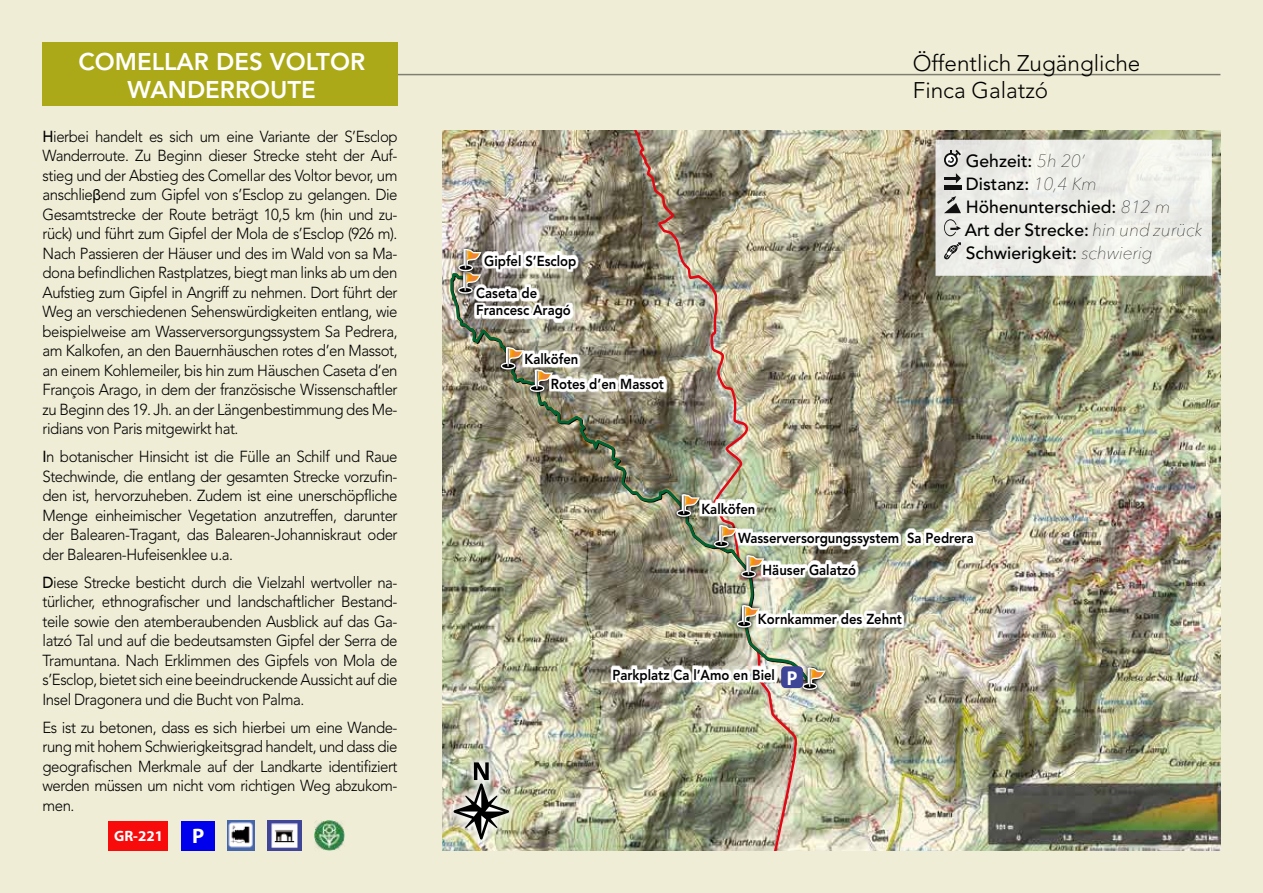
<style>
.page{position:relative;width:1263px;height:893px;background:#efedd6}
.page>*{position:absolute;margin:0;border:0;box-sizing:border-box;transform-origin:0 0}
.t1{font:800 24px/28.8px "Avenir LT Std";color:#fff;text-align:center}
.t2{font:300 22.5px/27px "Avenir LT Std";color:#000}
.t3{font:700 21px "Myriad Pro";color:#fff}
.t4{font:700 20.25px "Myriad Pro";color:#fff;scale:.91 1}
.t5{font:500 17.55px/23.1px "Avenir LT Std";color:#000}
.t6{font:300 15.9px/19.5px "Avenir LT Std";letter-spacing:-.03em;color:#000;text-align:justify;scale:.94 1}
.t7{font:700 15px "Myriad Pro";color:#fff}
.t8{font:800 14.4px/17.2px "Avenir LT Std";color:#000;scale:.91 1}
.s1{font-weight:500}
.s2{font-family:"Arial";font-weight:400;font-size:15px}
.s3{font-family:"Avenir Next LT Pro";font-weight:200;font-style:italic}
</style>
<div class="page">
<img style="left:443px;top:131px;width:777px;height:719px">
<img style="left:621px;top:131px;width:176px;height:719px">
<img style="left:449px;top:272px;width:363px;height:414px">
<img style="left:797px;top:661px;width:34px;height:35px">
<svg style="left:802px;top:667px;width:24px;height:23px"></svg>
<img style="left:731px;top:599px;width:35px;height:35px">
<svg style="left:737px;top:605px;width:23px;height:23px"></svg>
<img style="left:736px;top:550px;width:34px;height:34px">
<svg style="left:741px;top:555px;width:23px;height:23px"></svg>
<img style="left:708px;top:521px;width:35px;height:33px">
<svg style="left:714px;top:525px;width:23px;height:22px"></svg>
<img style="left:524px;top:371px;width:35px;height:27px">
<svg style="left:530px;top:371px;width:23px;height:21px"></svg>
<img style="left:671px;top:488px;width:34px;height:35px">
<svg style="left:676px;top:494px;width:24px;height:23px"></svg>
<img style="left:495px;top:341px;width:35px;height:35px">
<svg style="left:501px;top:347px;width:23px;height:22px"></svg>
<img style="left:452px;top:265px;width:35px;height:35px">
<img style="left:453px;top:243px;width:34px;height:35px">
<svg style="left:458px;top:249px;width:23px;height:45px"></svg>
<div style="left:781px;top:666px;width:22px;height:22px;background:#3e4596;border-radius:4px"></div>
<img style="left:756px;top:610px;width:200px;height:21px">
<img style="left:757px;top:611px;width:198px;height:1px">
<img style="left:757px;top:612px;width:198px;height:19px">
<img style="left:761px;top:560px;width:131px;height:1px">
<img style="left:761px;top:561px;width:131px;height:20px">
<img style="left:762px;top:562px;width:130px;height:19px">
<img style="left:736px;top:529px;width:259px;height:20px">
<img style="left:737px;top:530px;width:258px;height:20px">
<img style="left:482px;top:251px;width:203px;height:22px">
<img style="left:483px;top:252px;width:201px;height:1px">
<img style="left:483px;top:253px;width:201px;height:19px">
<img style="left:700px;top:499px;width:136px;height:22px">
<img style="left:700px;top:500px;width:135px;height:20px">
<img style="left:701px;top:501px;width:134px;height:20px">
<img style="left:550px;top:375px;width:135px;height:1px">
<img style="left:550px;top:376px;width:135px;height:20px">
<img style="left:474px;top:284px;width:118px;height:38px">
<img style="left:476px;top:285px;width:116px;height:36px">
<img style="left:475px;top:286px;width:117px;height:34px">
<img style="left:560px;top:666px;width:216px;height:1px">
<img style="left:560px;top:667px;width:215px;height:20px">
<img style="left:523px;top:350px;width:111px;height:1px">
<img style="left:524px;top:351px;width:110px;height:1px">
<img style="left:524px;top:352px;width:110px;height:19px">
<hr style="left:43px;top:74px;width:1177px;height:1px;background:#000">
<div style="left:43px;top:42px;width:355px;height:63px;background:#aba917"></div>
<img style="left:227px;top:821px;width:28px;height:29px">
<img style="left:268px;top:821px;width:33px;height:29px">
<div style="left:108px;top:821px;width:60px;height:29px;background:#f70b0b"></div>
<div style="left:182px;top:821px;width:33px;height:29px;background:#0000ec"></div>
<img style="left:314px;top:820px;width:30px;height:30px">
<div style="left:444px;top:752px;width:75px;height:97px;background:#fff;opacity:.8"></div>
<img style="left:454px;top:762px;width:55px;height:77px">
<div style="left:935px;top:140px;width:277px;height:136px;background:#edeee9"></div>
<svg style="left:944px;top:150px;width:17px;height:17px"></svg>
<svg style="left:944px;top:173px;width:17px;height:10px"></svg>
<div style="left:944px;top:185px;width:17px;height:5px;background:#111"></div>
<svg style="left:944px;top:196px;width:17px;height:17px"></svg>
<svg style="left:944px;top:219px;width:17px;height:17px"></svg>
<svg style="left:944px;top:242px;width:17px;height:17px"></svg>
<h1 class="t1" style="left:78px;top:47px;width:288px">COMELLAR DES VOLTOR<br>WANDERROUTE</h1>
<p class="t6" style="left:43px;top:127px;width:379px"><span class="s1">H</span>ierbei handelt es sich um eine Variante der S’Esclop Wanderroute. Zu Beginn dieser Strecke steht der Auf&shy;stieg und der Abstieg des Comellar des Voltor bevor, um anschlie<span class="s2">β</span>end zum Gipfel von s’Esclop zu gelangen. Die Gesamtstrecke der Route beträgt 10,5 km (hin und zu&shy;rück) und führt zum Gipfel der Mola de s’Esclop (926 m).<br>Nach Passieren der Häuser und des im Wald von sa Ma&shy;dona befindlichen Rastplatzes, biegt man links ab um den Aufstieg zum Gipfel in Angriff zu nehmen. Dort führt der Weg an verschiedenen Sehenswürdigkeiten entlang, wie beispielweise am Wasserversorgungssystem Sa Pedrera, am Kalkofen, an den Bauernhäuschen rotes d’en Massot, an einem Kohlemeiler, bis hin zum Häuschen Caseta d’en François Arago, in dem der französische Wissenschaftler zu Beginn des 19. Jh. an der Längenbestimmung des Me&shy;ridians von Paris mitgewirkt hat.</p>
<p class="t6" style="left:43px;top:447px;width:379px"><span class="s1">I</span>n botanischer Hinsicht ist die Fülle an Schilf und Raue Stechwinde, die entlang der gesamten Strecke vorzufin&shy;den ist, hervorzuheben. Zudem ist eine unerschöpfliche Menge einheimischer Vegetation anzutreffen, darunter der Balearen-Tragant, das Balearen-Johanniskraut oder der Balearen-Hufeisenklee u.a.</p>
<p class="t6" style="left:43px;top:573px;width:379px"><span class="s1">D</span>iese Strecke besticht durch die Vielzahl wertvoller na&shy;türlicher, ethnografischer und landschaftlicher Bestand&shy;teile sowie den atemberaubenden Ausblick auf das Ga&shy;latzó Tal und auf die bedeutsamsten Gipfel der Serra de Tramuntana. Nach Erklimmen des Gipfels von Mola de s’Esclop, bietet sich eine beeindruckende Aussicht auf die Insel Dragonera und die Bucht von Palma.</p>
<p class="t6" style="left:43px;top:718px;width:379px">Es ist zu betonen, dass es sich hierbei um eine Wande&shy;rung mit hohem Schwierigkeitsgrad handelt, und dass die geografischen Merkmale auf der Landkarte identifiziert werden müssen um nicht vom richtigen Weg abzukom&shy;men.</p>
<p class="t7" style="left:114px;top:826px;width:50px">GR-221</p>
<h3 class="t3" style="left:192px;top:822px;width:14px">P</h3>
<p class="t8" style="left:484px;top:252px;width:103px">Gipfel S’Esclop</p>
<p class="t8" style="left:476px;top:285px;width:106px">Caseta de<br>Francesc Aragó</p>
<p class="t8" style="left:524px;top:351px;width:61px">Kalköfen</p>
<p class="t8" style="left:551px;top:375px;width:126px">Rotes d’en Massot</p>
<h2 class="t2" style="left:913px;top:50px;width:229px">Öffentlich Zugängliche<br>Finca Galatzó</h2>
<p class="t5" style="left:965px;top:150px;width:239px">Gehzeit: <span class="s3">5h 20’<br></span>Distanz: <span class="s3">10,4 Km<br></span>Höhenunterschied: <span class="s3">812 m<br></span>Art der Strecke: <span class="s3">hin und zurück<br></span>Schwierigkeit: <span class="s3">schwierig</span></p>
<p class="t8" style="left:701px;top:500px;width:61px">Kalköfen</p>
<p class="t8" style="left:738px;top:529px;width:260px">Wasserversorgungssystem Sa Pedrera</p>
<p class="t8" style="left:763px;top:561px;width:104px">Häuser Galatzó</p>
<p class="t8" style="left:758px;top:611px;width:160px">Kornkammer des Zehnt</p>
<p class="t8" style="left:612px;top:666px;width:180px">Parkplatz Ca l’Amo en Biel</p>
<p class="t4" style="left:787px;top:665px;width:13px">P</p>
</div>
